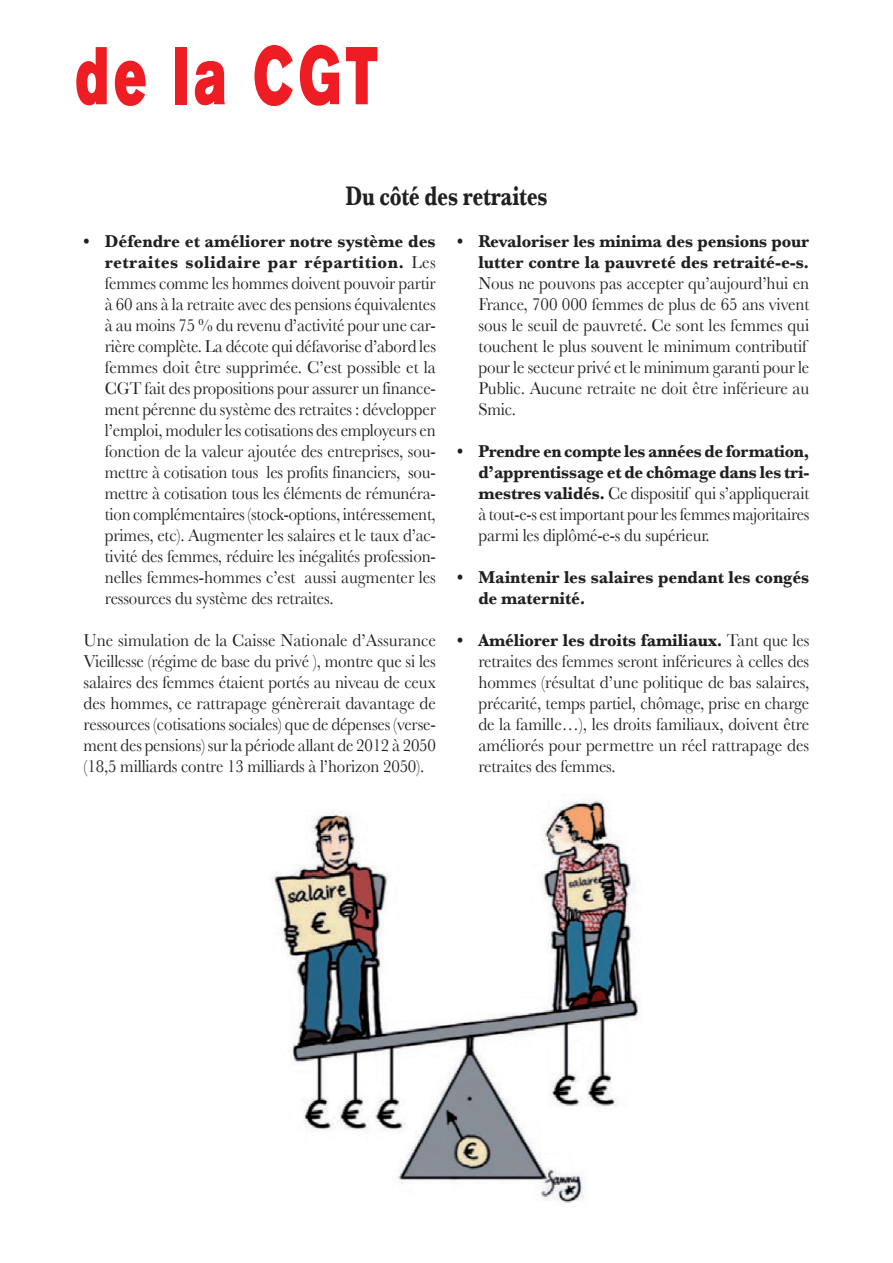
<style>
.page{position:relative;width:893px;height:1263px;background:#fff}
.page>*{position:absolute;margin:0;border:0;box-sizing:border-box;transform-origin:0 0}
.t1{font:81px "Akzidenz Grotesk BE Super";color:#ee1d23;scale:.67 1}
.t2{font:700 28.2px "Baskerville";letter-spacing:-.01em;color:#231f20;scale:.75 1}
.t3{font:18px/21px "Baskerville";letter-spacing:-.005em;color:#231f20;text-align:justify;scale:.95 1}
.t4{font:18px/21px "Baskerville";letter-spacing:-.005em;color:#231f20;text-align:justify;scale:.94 1}
.t5{font:700 18px/21px "Baskerville";letter-spacing:-.005em;color:#231f20;text-align:right;scale:.94 1}
.s1{font-weight:700}
</style>
<div class="page">
<img style="left:274px;top:799px;width:365px;height:404px">
<h1 class="t1" style="left:75px;top:29px;width:452px">de la CGT</h1>
<h2 class="t2" style="left:345px;top:180px;width:271px">Du côté des retraites</h2>
<p class="t3" style="left:105px;top:231px;width:350px;text-indent:-21px"><span class="s1">• Défendre et améliorer notre système des retraites solidaire par répartition.</span> Les femmes comme les hommes doivent pouvoir partir à 60 ans à la retraite avec des pensions équivalentes à au moins 75 % du revenu d’activité pour une car&shy;rière complète. La décote qui défavorise d’abord les femmes doit être supprimée. C’est possible et la CGT fait des propositions pour assurer un finance&shy;ment pérenne du système des retraites : développer l’emploi, moduler les cotisations des employeurs en fonction de la valeur ajoutée des entreprises, sou&shy;mettre à cotisation tous les profits financiers, sou&shy;mettre à cotisation tous les éléments de rémunéra&shy;tion complémentaires (stock-options, intéressement, primes, etc). Augmenter les salaires et le taux d’ac&shy;tivité des femmes, réduire les inégalités profession&shy;nelles femmes-hommes c’est aussi augmenter les ressources du système des retraites.</p>
<p class="t3" style="left:84px;top:630px;width:372px">Une simulation de la Caisse Nationale d’Assurance Vieillesse (régime de base du privé ), montre que si les salaires des femmes étaient portés au niveau de ceux des hommes, ce rattrapage génèrerait davantage de ressources (cotisations sociales) que de dépenses (verse&shy;ment des pensions) sur la période allant de 2012 à 2050 (18,5 milliards contre 13 milliards à l’horizon 2050).</p>
<p class="t5" style="left:457px;top:231px;width:376px">• Revaloriser les minima des pensions pour lutter contre la pauvreté des retraité-e-s.</p>
<p class="t4" style="left:478px;top:273px;width:354px;text-align:left">Nous ne pouvons pas accepter qu’aujourd’hui en France, 700 000 femmes de plus de 65 ans vivent sous le seuil de pauvreté. Ce sont les femmes qui touchent le plus souvent le minimum contributif pour le secteur privé et le minimum garanti pour le Public. Aucune retraite ne doit être inférieure au Smic.</p>
<p class="t4" style="left:478px;top:441px;width:354px;text-indent:-21px"><span class="s1">• Prendre en compte les années de formation, d’apprentissage et de chômage dans les tri&shy;mestres validés.</span> Ce dispositif qui s’appliquerait à tout-e-s est important pour les femmes majoritaires parmi les diplômé-e-s du supérieur.</p>
<p class="t5" style="left:478px;top:567px;width:354px;text-align:left;text-indent:-21px">• Maintenir les salaires pendant les congés de maternité.</p>
<p class="t4" style="left:478px;top:630px;width:354px;text-indent:-21px"><span class="s1">• Améliorer les droits familiaux.</span> Tant que les retraites des femmes seront inférieures à celles des hommes (résultat d’une politique de bas salaires, précarité, temps partiel, chômage, prise en charge de la famille…), les droits familiaux, doivent être améliorés pour permettre un réel rattrapage des retraites des femmes.</p>
</div>
